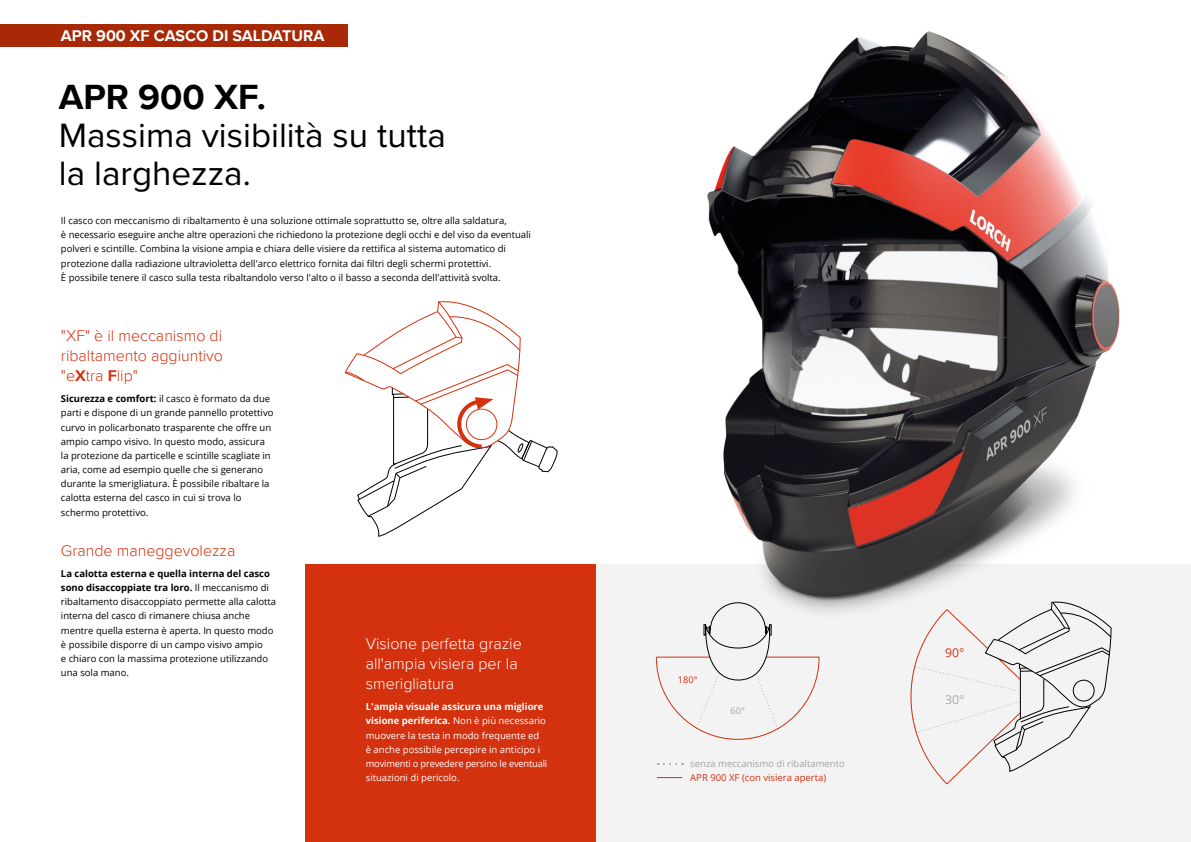
<style>
.page{position:relative;width:1191px;height:842px;background:#fff}
.page>*{position:absolute;margin:0;border:0;box-sizing:border-box;transform-origin:0 0}
.t1{font:700 36px "Proxima Nova";color:#000}
.t2{font:35px/38px "Proxima Nova";color:#000}
.t3{font:300 16px/20px "Proxima Nova";color:#d4310f;text-align:justify}
.t4{font:300 16px/20px "Proxima Nova";color:#fff}
.t5{font:700 16px "Proxima Nova";color:#fff}
.t6{font:12.2px "Open Sans";color:#d4310f}
.t7{font:12.2px "Open Sans";color:#a6a6aa}
.t8{font:9.5px/14.2px "Open Sans";color:#000}
.t9{font:9.5px/14.2px "Open Sans";color:#fff}
.t10{font:9.5px "Open Sans";color:#a6a6aa}
.t11{font:9.5px "Open Sans";color:#d4310f}
.t12{font:9.2px "Open Sans";color:#d4310f}
.t13{font:9.2px "Open Sans";color:#a6a6aa}
.s1{font-weight:700}
</style>
<div class="page">
<div style="left:595px;top:564px;width:596px;height:278px;background:#f3f3f4"></div>
<div style="left:305px;top:564px;width:290px;height:278px;background:#d4310f"></div>
<svg style="left:658px;top:763px;width:25px;height:2px"></svg>
<svg style="left:657px;top:777px;width:25px;height:1px"></svg>
<svg style="left:655px;top:642px;width:165px;height:98px"></svg>
<svg style="left:910px;top:642px;width:201px;height:143px"></svg>
<div style="left:1072px;top:680px;width:22px;height:21px;border:1px solid #000;border-radius:50%"></div>
<svg style="left:344px;top:301px;width:214px;height:236px"></svg>
<div style="left:0;top:24px;width:347px;height:23px;background:#a72907"></div>
<img style="left:595px;top:31px;width:525px;height:611px">
<h3 class="t5" style="left:61px;top:23px;width:265px">APR 900 XF CASCO DI SALDATURA</h3>
<h1 class="t1" style="left:59px;top:70px;width:209px">APR 900 XF.</h1>
<h2 class="t2" style="left:59px;top:115px;width:388px">Massima visibilità su tutta la larghezza.</h2>
<p class="t8" style="left:61px;top:213px;width:471px">Il casco con meccanismo di ribaltamento è una soluzione ottimale soprattutto se, oltre alla saldatura,<br>è necessario eseguire anche altre operazioni che richiedono la protezione degli occhi e del viso da eventuali polveri e scintille. Combina la visione ampia e chiara delle visiere da rettifica al sistema automatico di protezione dalla radiazione ultravioletta dell'arco elettrico fornita dai filtri degli schermi protettivi.<br>È possibile tenere il casco sulla testa ribaltandolo verso l'alto o il basso a seconda dell'attività svolta.</p>
<h3 class="t3" style="left:61px;top:325px;width:164px">"XF" è il meccanismo di ribaltamento aggiuntivo "e<span class="s1">X</span>tra <span class="s1">F</span>lip"</h3>
<p class="t8" style="left:61px;top:391px;width:214px"><span class="s1">Sicurezza e comfort:</span> il casco è formato da due parti e dispone di un grande pannello protettivo curvo in policarbonato trasparente che offre un ampio campo visivo. In questo modo, assicura la protezione da particelle e scintille scagliate in aria, come ad esempio quelle che si generano durante la smerigliatura. È possibile ribaltare la calotta esterna del casco in cui si trova lo schermo protettivo.</p>
<h3 class="t3" style="left:61px;top:539px;width:176px">Grande maneggevolezza</h3>
<p class="t8" style="left:61px;top:566px;width:217px"><span class="s1">La calotta esterna e quella interna del casco sono disaccoppiate tra loro.</span> Il meccanismo di ribaltamento disaccoppiato permette alla calotta interna del casco di rimanere chiusa anche mentre quella esterna è aperta. In questo modo è possibile disporre di un campo visivo ampio<br>e chiaro con la massima protezione utilizzando una sola mano.</p>
<h3 class="t4" style="left:366px;top:633px;width:157px">Visione perfetta grazie all'ampia visiera per la smerigliatura</h3>
<p class="t9" style="left:366px;top:699px;width:183px"><span class="s1">L'ampia visuale assicura una migliore visione periferica.</span> Non è più necessario muovere la testa in modo frequente ed<br>è anche possibile percepire in anticipo i movimenti o prevedere persino le eventuali situazioni di pericolo.</p>
<p class="t12" style="left:678px;top:673px;width:21px">180°</p>
<p class="t13" style="left:730px;top:704px;width:16px">60°</p>
<p class="t10" style="left:690px;top:757px;width:156px">senza meccanismo di ribaltamento</p>
<p class="t11" style="left:690px;top:771px;width:137px">APR 900 XF (con visiera aperta)</p>
<p class="t6" style="left:945px;top:645px;width:21px">90°</p>
<p class="t7" style="left:945px;top:691px;width:21px">30°</p>
</div>
